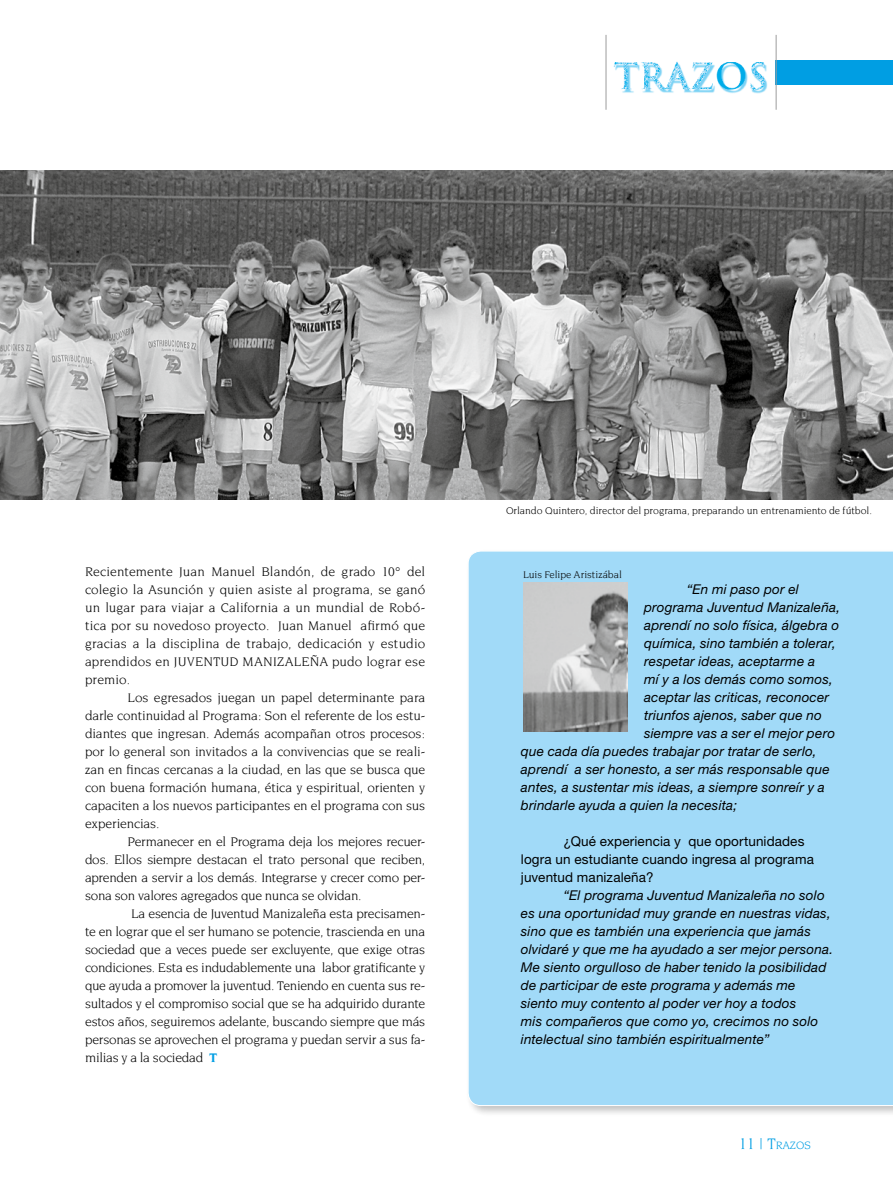
<style>
.page{position:relative;width:893px;height:1191px;background:#fff}
.page>*{position:absolute;margin:0;border:0;box-sizing:border-box;transform-origin:0 0}
.t1{font:13.5px/18px "Novarese";letter-spacing:-.01em;color:#000;text-align:justify}
.t2{font:italic 13.5px/18px "Helvetica Neue";letter-spacing:.015em;color:#000}
.t3{font:13.5px "Novarese";letter-spacing:-.03em;color:#000}
.t4{font:13.5px/18px "Helvetica Neue";letter-spacing:.01em;color:#000}
.t5{font:11.55px "Novarese";color:#009ee3}
.t6{font:10.5px "Novarese";letter-spacing:-.005em;color:#000}
.s1{font-weight:700;color:#009ee3}
.s2{font-size:16.5px}
.s3{font-size:15px}
</style>
<div class="page">
<div style="left:776px;top:60px;width:117px;height:25px;background:#009ee3"></div>
<hr style="left:606px;top:35px;width:1px;height:75px;background:#9c9c9d">
<hr style="left:776px;top:35px;width:1px;height:75px;background:#9c9c9d">
<img style="left:606px;top:54px;width:162px;height:40px">
<div style="left:465px;top:548px;width:428px;height:569px;background:#000;opacity:.25"></div>
<div style="left:468px;top:550px;width:425px;height:556px;background:#a1daf8"></div>
<img style="left:523px;top:582px;width:104px;height:149px">
<img style="left:0;top:170px;width:893px;height:330px">
<p class="t1" style="left:85px;top:562px;width:342px">Recientemente Juan Manuel Blandón, de grado 10° del colegio la Asunción y quien asiste al programa, se ganó un lugar para viajar a California a un mundial de Robó&shy;tica por su novedoso proyecto. Juan Manuel afirmó que gracias a la disciplina de trabajo, dedicación y estudio aprendidos en JUVENTUD</p>
<p class="t1" style="left:243px;top:652px;width:10px">MANI</p>
<p class="t1" style="left:277px;top:652px;width:18px">ZALEÑA</p>
<p class="t1" style="left:332px;top:652px;width:95px">pudo lograr ese</p>
<p class="t1" style="left:85px;top:670px;width:47px">premio.</p>
<p class="t1" style="left:128px;top:688px;width:299px">Los egresados juegan un papel determinante para</p>
<p class="t1" style="left:85px;top:706px;width:342px">darle continuidad al Programa: Son el referente de los estu-</p>
<p class="t1" style="left:85px;top:724px;width:342px">diantes que ingresan. Además acompañan otros procesos:</p>
<p class="t1" style="left:85px;top:742px;width:342px">por lo general son invitados a la convivencias que se reali-</p>
<p class="t1" style="left:85px;top:760px;width:342px">zan en fincas cercanas a la ciudad, en las que se busca que</p>
<p class="t1" style="left:85px;top:778px;width:342px">con buena formación humana, ética y espiritual, orienten y</p>
<p class="t1" style="left:85px;top:796px;width:342px">capaciten a los nuevos participantes en el programa con sus</p>
<p class="t1" style="left:85px;top:814px;width:76px">experiencias.</p>
<p class="t1" style="left:128px;top:832px;width:299px">Permanecer en el Programa deja los mejores recuer-</p>
<p class="t1" style="left:85px;top:850px;width:342px">dos. Ellos siempre destacan el trato personal que reciben,</p>
<p class="t1" style="left:85px;top:868px;width:342px">aprenden a servir a los demás. Integrarse y crecer como per-</p>
<p class="t1" style="left:85px;top:886px;width:278px">sona son valores agregados que nunca se olvidan.</p>
<p class="t1" style="left:131px;top:904px;width:296px">La esencia de Juventud Manizaleña esta precisamen-</p>
<p class="t1" style="left:85px;top:922px;width:342px">te en lograr que el ser humano se potencie, trascienda en una</p>
<p class="t3" style="left:85px;top:942px;width:342px">sociedad que a veces puede ser excluyente, que exige otras</p>
<p class="t1" style="left:85px;top:958px;width:342px">condiciones. Esta es indudablemente una labor gratificante y</p>
<p class="t3" style="left:85px;top:978px;width:342px">que ayuda a promover la juventud. Teniendo en cuenta sus re-</p>
<p class="t1" style="left:85px;top:994px;width:342px">sultados y el compromiso social que se ha adquirido durante</p>
<p class="t1" style="left:85px;top:1012px;width:342px">estos años, seguiremos adelante, buscando siempre que más</p>
<p class="t1" style="left:85px;top:1030px;width:342px">personas se aprovechen el programa y puedan servir a sus fa-</p>
<p class="t1" style="left:85px;top:1048px;width:134px">milias y a la sociedad <span class="s1">T</span></p>
<p class="t6" style="left:506px;top:505px;width:367px">Orlando Quintero, director del programa, preparando un entrenamiento de fútbol.</p>
<p class="t6" style="left:523px;top:568px;width:101px">Luis Felipe Aristizábal</p>
<p class="t2" style="left:687px;top:580px;width:114px">“En mi paso por el</p>
<p class="t2" style="left:644px;top:598px;width:198px">programa Juventud Manizaleña,</p>
<p class="t2" style="left:644px;top:616px;width:197px">aprendí no solo física, álgebra o</p>
<p class="t2" style="left:644px;top:634px;width:193px">química, sino también a tolerar,</p>
<p class="t2" style="left:644px;top:652px;width:172px">respetar ideas, aceptarme a</p>
<p class="t2" style="left:644px;top:670px;width:190px">mí y a los demás como somos,</p>
<p class="t2" style="left:644px;top:688px;width:186px">aceptar las criticas, reconocer</p>
<p class="t2" style="left:644px;top:706px;width:179px">triunfos ajenos, saber que no</p>
<p class="t2" style="left:644px;top:724px;width:192px">siempre vas a ser el mejor pero</p>
<p class="t2" style="left:521px;top:742px;width:297px">que cada día puedes trabajar por tratar de serlo,</p>
<p class="t2" style="left:521px;top:760px;width:310px">aprendí a ser honesto, a ser más responsable que</p>
<p class="t2" style="left:521px;top:778px;width:305px">antes, a sustentar mis ideas, a siempre sonreír y a</p>
<p class="t2" style="left:521px;top:796px;width:218px">brindarle ayuda a quien la necesita;</p>
<p class="t4" style="left:521px;top:832px;width:294px;text-indent:43px">¿Qué experiencia y que oportunidades logra un estudiante cuando ingresa al programa juventud manizaleña?</p>
<p class="t2" style="left:521px;top:886px;width:314px;text-indent:43px">“El programa Juventud Manizaleña no solo es una oportunidad muy grande en nuestras vidas, sino que es también una experiencia que jamás olvidaré y que me ha ayudado a ser mejor persona.<br>Me siento orgulloso de haber tenido la posibilidad de participar de este programa y además me siento muy contento al poder ver hoy a todos<br>mis compañeros que como yo, crecimos no solo intelectual sino también espiritualmente”</p>
<p class="t5" style="left:739px;top:1139px;width:74px"><span class="s2">11</span> <span class="s3">|</span> <span class="s2">T</span>RAZOS</p>
</div>
